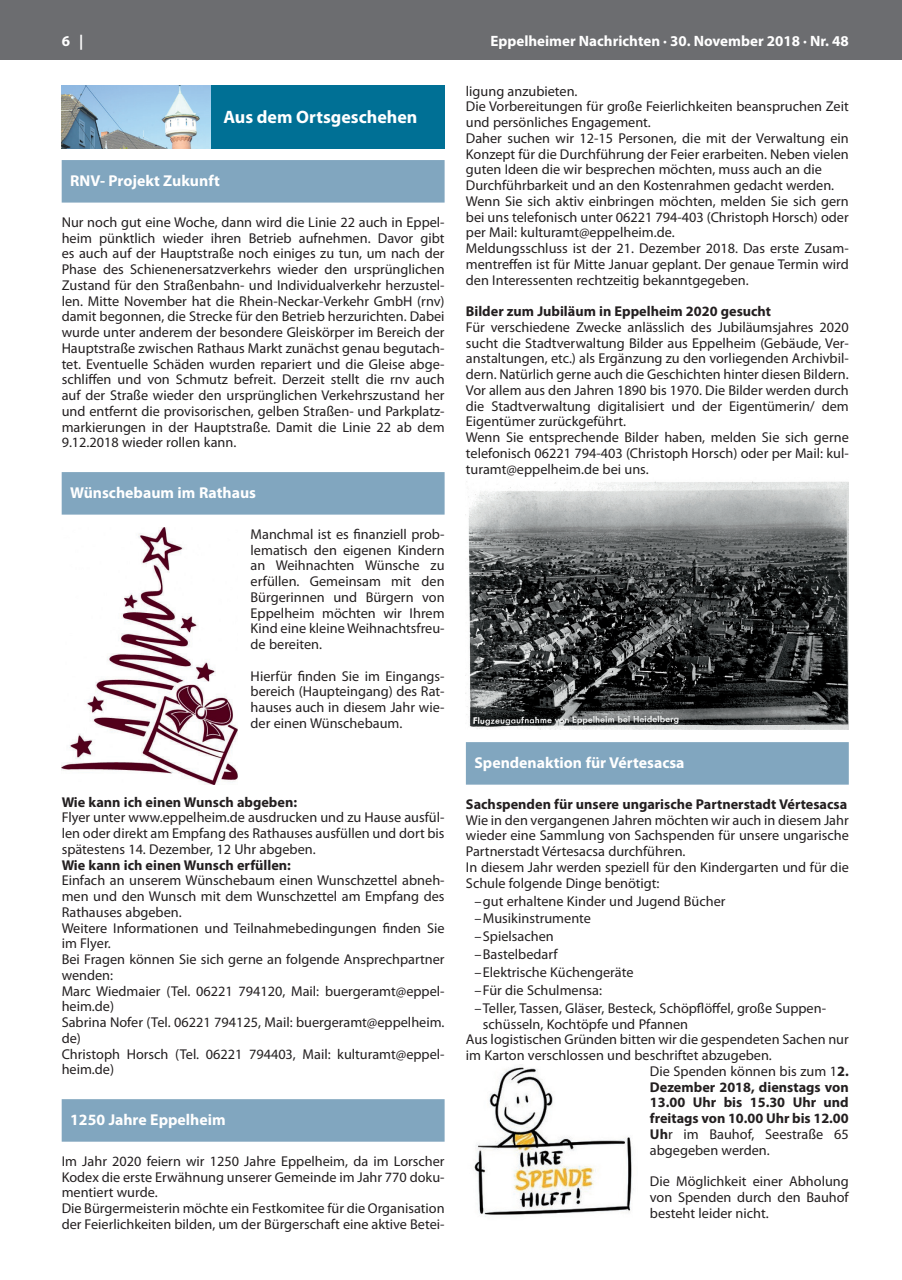
<style>
.page{position:relative;width:902px;height:1280px;background:#fff}
.page>*{position:absolute;margin:0;border:0;box-sizing:border-box;transform-origin:0 0}
.t1{font:700 18px "Myriad Pro";color:#fff}
.t2{font:700 15.75px "Myriad Pro";color:#fff}
.t3{font:700 15px "Myriad Pro";color:#fff}
.t4{font:14.25px/15.8px "Myriad Pro";color:#231f20}
.t5{font:700 14.25px "Myriad Pro";color:#231f20}
.s1{font-weight:700}
</style>
<div class="page">
<div style="left:0;top:0;width:901px;height:60px;background:#6c6d70"></div>
<div style="left:62px;top:160px;width:382px;height:43px;background:#81a6bf"></div>
<div style="left:62px;top:472px;width:382px;height:43px;background:#81a6bf"></div>
<div style="left:62px;top:1099px;width:382px;height:43px;background:#81a6bf"></div>
<div style="left:62px;top:85px;width:382px;height:64px;background:#007095"></div>
<img style="left:62px;top:85px;width:148px;height:64px">
<img style="left:62px;top:528px;width:176px;height:256px">
<div style="left:466px;top:742px;width:382px;height:43px;background:#81a6bf"></div>
<img style="left:466px;top:479px;width:382px;height:251px">
<img style="left:474px;top:1067px;width:159px;height:150px">
<p class="t3" style="left:62px;top:31px;width:23px">6 |</p>
<p class="t3" style="left:490px;top:31px;width:360px">Eppelheimer Nachrichten · 30. November 2018 · Nr. 48</p>
<p class="t1" style="left:223px;top:105px;width:196px">Aus dem Ortsgeschehen</p>
<p class="t2" style="left:70px;top:170px;width:151px">RNV- Projekt Zukunft</p>
<p class="t4" style="left:62px;top:214px;width:384px;text-align:justify">Nur noch gut eine Woche, dann wird die Linie 22 auch in Eppel&shy;heim pünktlich wieder ihren Betrieb aufnehmen. Davor gibt es auch auf der Hauptstraße noch einiges zu tun, um nach der Phase des Schienenersatzverkehrs wieder den ursprünglichen Zustand für den Straßenbahn- und Individualverkehr herzustel&shy;len. Mitte November hat die Rhein-Neckar-Verkehr GmbH (rnv) damit begonnen, die Strecke für den Betrieb herzurichten. Dabei wurde unter anderem der besondere Gleiskörper im Bereich der Hauptstraße zwischen Rathaus Markt zunächst genau begutach&shy;tet. Eventuelle Schäden wurden repariert und die Gleise abge&shy;schliffen und von Schmutz befreit. Derzeit stellt die rnv auch auf der Straße wieder den ursprünglichen Verkehrszustand her und entfernt die provisorischen, gelben Straßen- und Parkplatz&shy;markierungen in der Hauptstraße. Damit die Linie 22 ab dem 9.12.2018 wieder rollen kann.</p>
<p class="t2" style="left:70px;top:482px;width:187px">Wünschebaum im Rathaus</p>
<p class="t4" style="left:250px;top:526px;width:195px;text-align:justify">Manchmal ist es finanziell prob&shy;lematisch den eigenen Kindern an Weihnachten Wünsche zu erfüllen. Gemeinsam mit den Bürgerinnen und Bürgern von Eppelheim möchten wir Ihrem Kind eine kleine Weihnachtsfreu&shy;de bereiten.</p>
<p class="t4" style="left:250px;top:668px;width:195px;text-align:justify">Hierfür finden Sie im Eingangs&shy;bereich (Haupteingang) des Rat&shy;hauses auch in diesem Jahr wie&shy;der einen Wünschebaum.</p>
<p class="t5" style="left:62px;top:792px;width:237px">Wie kann ich einen Wunsch abgeben:</p>
<p class="t4" style="left:62px;top:809px;width:384px;text-align:justify">Flyer unter www.eppelheim.de ausdrucken und zu Hause ausfül&shy;len oder direkt am Empfang des Rathauses ausfüllen und dort bis spätestens 14. Dezember, 12 Uhr abgeben.</p>
<p class="t5" style="left:62px;top:855px;width:231px">Wie kann ich einen Wunsch erfüllen:</p>
<p class="t4" style="left:62px;top:872px;width:384px">Einfach an unserem Wünschebaum einen Wunschzettel abneh&shy;men und den Wunsch mit dem Wunschzettel am Empfang des Rathauses abgeben.<br>Weitere Informationen und Teilnahmebedingungen finden Sie im Flyer.<br>Bei Fragen können Sie sich gerne an folgende Ansprechpartner wenden:<br>Marc Wiedmaier (Tel. 06221 794120, Mail: buergeramt@eppel&shy;heim.de)<br>Sabrina Nofer (Tel. 06221 794125, Mail: buergeramt@eppelheim. de)<br>Christoph Horsch (Tel. 06221 794403, Mail: kulturamt@eppel&shy;heim.de)</p>
<p class="t2" style="left:70px;top:1109px;width:157px">1250 Jahre Eppelheim</p>
<p class="t4" style="left:62px;top:1153px;width:384px">Im Jahr 2020 feiern wir 1250 Jahre Eppelheim, da im Lorscher Kodex die erste Erwähnung unserer Gemeinde im Jahr 770 doku&shy;mentiert wurde.<br>Die Bürgermeisterin möchte ein Festkomitee für die Organisation der Feierlichkeiten bilden, um der Bürgerschaft eine aktive Betei-</p>
<p class="t4" style="left:466px;top:83px;width:384px">ligung anzubieten.<br>Die Vorbereitungen für große Feierlichkeiten beanspruchen Zeit und persönliches Engagement.<br>Daher suchen wir 12-15 Personen, die mit der Verwaltung ein Konzept für die Durchführung der Feier erarbeiten. Neben vielen guten Ideen die wir besprechen möchten, muss auch an die Durchführbarkeit und an den Kostenrahmen gedacht werden.<br>Wenn Sie sich aktiv einbringen möchten, melden Sie sich gern bei uns telefonisch unter 06221 794-403 (Christoph Horsch) oder per Mail: kulturamt@eppelheim.de.<br>Meldungsschluss ist der 21. Dezember 2018. Das erste Zusam&shy;mentreffen ist für Mitte Januar geplant. Der genaue Termin wird den Interessenten rechtzeitig bekanntgegeben.</p>
<p class="t5" style="left:466px;top:302px;width:307px">Bilder zum Jubiläum in Eppelheim 2020 gesucht</p>
<p class="t4" style="left:466px;top:319px;width:384px">Für verschiedene Zwecke anlässlich des Jubiläumsjahres 2020 sucht die Stadtverwaltung Bilder aus Eppelheim (Gebäude, Ver&shy;anstaltungen, etc.) als Ergänzung zu den vorliegenden Archivbil&shy;dern. Natürlich gerne auch die Geschichten hinter diesen Bildern.<br>Vor allem aus den Jahren 1890 bis 1970. Die Bilder werden durch die Stadtverwaltung digitalisiert und der Eigentümerin/ dem Eigentümer zurückgeführt.<br>Wenn Sie entsprechende Bilder haben, melden Sie sich gerne telefonisch 06221 794-403 (Christoph Horsch) oder per Mail: kul&shy;turamt@eppelheim.de bei uns.</p>
<p class="t2" style="left:474px;top:752px;width:212px">Spendenaktion für Vértesacsa</p>
<p class="t5" style="left:466px;top:795px;width:383px">Sachspenden für unsere ungarische Partnerstadt Vértesacsa</p>
<p class="t4" style="left:466px;top:812px;width:384px">Wie in den vergangenen Jahren möchten wir auch in diesem Jahr wieder eine Sammlung von Sachspenden für unsere ungarische Partnerstadt Vértesacsa durchführen.<br>In diesem Jahr werden speziell für den Kindergarten und für die Schule folgende Dinge benötigt:</p>
<p class="t4" style="left:474px;top:891px;width:353px;line-height:17.9px">–gut erhaltene Kinder und Jugend Bücher –Musikinstrumente<br>–Spielsachen<br>–Bastelbedarf<br>–Elektrische Küchengeräte<br>–Für die Schulmensa:<br>–Teller, Tassen, Gläser, Besteck, Schöpflöffel, große Suppen-</p>
<p class="t4" style="left:483px;top:1015px;width:207px">schüsseln, Kochtöpfe und Pfannen</p>
<p class="t4" style="left:466px;top:1031px;width:384px">Aus logistischen Gründen bitten wir die gespendeten Sachen nur</p>
<p class="t4" style="left:466px;top:1047px;width:307px">im Karton verschlossen und beschriftet abzugeben.</p>
<p class="t4" style="left:650px;top:1063px;width:200px">Die Spenden können bis zum 1<span class="s1">2.</span></p>
<p class="t5" style="left:650px;top:1077px;width:200px">Dezember 2018, dienstags von</p>
<p class="t5" style="left:650px;top:1093px;width:200px">13.00 Uhr bis 15.30 Uhr und</p>
<p class="t5" style="left:650px;top:1109px;width:200px">freitags von 10.00 Uhr bis 12.00</p>
<p class="t4" style="left:650px;top:1126px;width:200px"><span class="s1">Uh</span>r im Bauhof, Seestraße 65</p>
<p class="t4" style="left:650px;top:1142px;width:121px">abgegeben werden.</p>
<p class="t4" style="left:650px;top:1173px;width:200px;text-align:justify">Die Möglichkeit einer Abholung von Spenden durch den Bauhof besteht leider nicht.</p>
</div>
